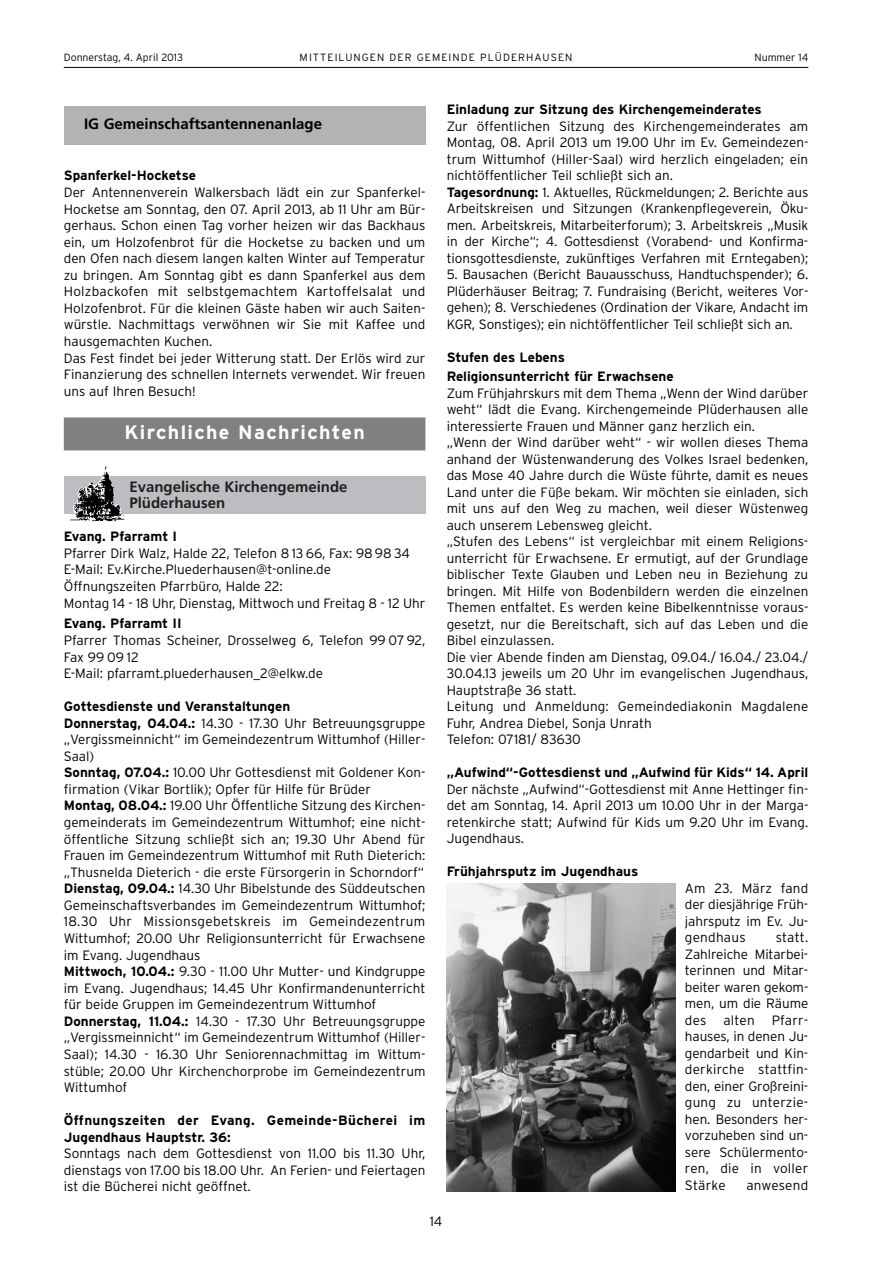
<style>
.page{position:relative;width:893px;height:1263px;background:#fff}
.page>*{position:absolute;margin:0;border:0;box-sizing:border-box;transform-origin:0 0}
.t1{font:700 19.5px "Interstate";letter-spacing:.07em;color:#fff}
.t2{font:700 15px/16.5px "Frutiger";color:#231f20}
.t3{font:700 15px "Frutiger";color:#000}
.t4{font:300 13.5px/16.5px "Interstate";color:#000}
.t5{font:700 13.5px/19.5px "Interstate";color:#000}
.t6{font:700 13.5px/16.5px "Interstate";letter-spacing:.025em;color:#000}
.t7{font:300 10.5px "Interstate";letter-spacing:.105em;color:#000}
.t8{font:300 10.5px "Interstate";color:#000}
.s1{font-weight:700}
</style>
<div class="page">
<hr style="left:64px;top:67px;width:744px;height:1px;background:#000">
<div style="left:64px;top:417px;width:361px;height:33px;background:#808080"></div>
<div style="left:64px;top:476px;width:361px;height:37px;background:#bcbdc0"></div>
<img style="left:68px;top:467px;width:56px;height:55px">
<div style="left:64px;top:106px;width:361px;height:38px;background:#b3b3b3"></div>
<img style="left:446px;top:884px;width:229px;height:308px">
<p class="t8" style="left:64px;top:53px;width:121px">Donnerstag, 4. April 2013</p>
<p class="t7" style="left:299px;top:53px;width:274px">MITTEILUNGEN DER GEMEINDE PLÜDERHAUSEN</p>
<p class="t8" style="left:754px;top:53px;width:55px">Nummer 14</p>
<p class="t3" style="left:84px;top:118px;width:239px">IG Gemeinschaftsantennenanlage</p>
<p class="t5" style="left:64px;top:167px;width:134px">Spanferkel-Hocketse</p>
<p class="t4" style="left:64px;top:185px;width:363px">Der Antennenverein Walkersbach lädt ein zur Spanferkel-Hocketse am Sonntag, den 07. April 2013, ab 11 Uhr am Bür&shy;gerhaus. Schon einen Tag vorher heizen wir das Backhaus ein, um Holzofenbrot für die Hocketse zu backen und um den Ofen nach diesem langen kalten Winter auf Temperatur zu bringen. Am Sonntag gibt es dann Spanferkel aus dem Holzbackofen mit selbstgemachtem Kartoffelsalat und Holzofenbrot. Für die kleinen Gäste haben wir auch Saiten&shy;würstle. Nachmittags verwöhnen wir Sie mit Kaffee und hausgemachten Kuchen.<br>Das Fest findet bei jeder Witterung statt. Der Erlös wird zur Finanzierung des schnellen Internets verwendet. Wir freuen uns auf Ihren Besuch!</p>
<h1 class="t1" style="left:124px;top:425px;width:242px">Kirchliche Nachrichten</h1>
<p class="t2" style="left:129px;top:479px;width:220px">Evangelische Kirchengemeinde<br>Plüderhausen</p>
<p class="t5" style="left:64px;top:528px;width:115px">Evang. Pfarramt I</p>
<p class="t4" style="left:64px;top:546px;width:363px">Pfarrer Dirk Walz, Halde 22, Telefon 8 13 66, Fax: 98 98 34<br>E-Mail: Ev.Kirche.Pluederhausen@t-online.de Öffnungszeiten Pfarrbüro, Halde 22:<br>Montag 14 - 18 Uhr, Dienstag, Mittwoch und Freitag 8 - 12 Uhr</p>
<p class="t5" style="left:64px;top:615px;width:119px">Evang. Pfarramt II</p>
<p class="t4" style="left:64px;top:633px;width:363px">Pfarrer Thomas Scheiner, Drosselweg 6, Telefon 99 07 92,<br>Fax 99 09 12<br>E-Mail: pfarramt.pluederhausen_2@elkw.de</p>
<p class="t4" style="left:64px;top:699px;width:363px"><span class="s1">Gottesdienste und Veranstaltungen<br>Donnerstag, 04.04.:</span> 14.30 - 17.30 Uhr Betreuungsgruppe „Vergissmeinnicht“ im Gemeindezentrum Wittumhof (Hiller-Saal)<br><span class="s1">Sonntag, 07.04.:</span> 10.00 Uhr Gottesdienst mit Goldener Kon&shy;firmation (Vikar Bortlik); Opfer für Hilfe für Brüder<br><span class="s1">Montag, 08.04.:</span> 19.00 Uhr Öffentliche Sitzung des Kirchen&shy;gemeinderats im Gemeindezentrum Wittumhof; eine nicht&shy;öffentliche Sitzung schließt sich an; 19.30 Uhr Abend für Frauen im Gemeindezentrum Wittumhof mit Ruth Dieterich: „Thusnelda Dieterich - die erste Fürsorgerin in Schorndorf“ <span class="s1">Dienstag, 09.04.:</span> 14.30 Uhr Bibelstunde des Süddeutschen Gemeinschaftsverbandes im Gemeindezentrum Wittumhof; 18.30 Uhr Missionsgebetskreis im Gemeindezentrum Wittumhof; 20.00 Uhr Religionsunterricht für Erwachsene im Evang. Jugendhaus<br><span class="s1">Mittwoch, 10.04.:</span> 9.30 - 11.00 Uhr Mutter- und Kindgruppe im Evang. Jugendhaus; 14.45 Uhr Konfirmandenunterricht für beide Gruppen im Gemeindezentrum Wittumhof <span class="s1">Donnerstag, 11.04.:</span> 14.30 - 17.30 Uhr Betreuungsgruppe „Vergissmeinnicht“ im Gemeindezentrum Wittumhof (Hiller-Saal); 14.30 - 16.30 Uhr Seniorennachmittag im Wittum&shy;stüble; 20.00 Uhr Kirchenchorprobe im Gemeindezentrum Wittumhof</p>
<p class="t6" style="left:64px;top:1113px;width:363px">Öffnungszeiten der Evang. Gemeinde-Bücherei im<br>Jugendhaus Hauptstr. 36:</p>
<p class="t4" style="left:64px;top:1147px;width:363px;text-align:justify">Sonntags nach dem Gottesdienst von 11.00 bis 11.30 Uhr, dienstags von 17.00 bis 18.00 Uhr. An Ferien- und Feiertagen ist die Bücherei nicht geöffnet.</p>
<p class="t5" style="left:446px;top:101px;width:316px">Einladung zur Sitzung des Kirchengemeinderates</p>
<p class="t4" style="left:446px;top:119px;width:363px">Zur öffentlichen Sitzung des Kirchengemeinderates am Montag, 08. April 2013 um 19.00 Uhr im Ev. Gemeindezen&shy;trum Wittumhof (Hiller-Saal) wird herzlich eingeladen; ein nichtöffentlicher Teil schließt sich an.<br><span class="s1">Tagesordnung:</span> 1. Aktuelles, Rückmeldungen; 2. Berichte aus Arbeitskreisen und Sitzungen (Krankenpflegeverein, Öku&shy;men. Arbeitskreis, Mitarbeiterforum); 3. Arbeitskreis „Musik in der Kirche“; 4. Gottesdienst (Vorabend- und Konfirma&shy;tionsgottesdienste, zukünftiges Verfahren mit Erntegaben);</p>
<p class="t4" style="left:446px;top:268px;width:363px;text-align:justify">5. Bausachen (Bericht Bauausschuss, Handtuchspender); 6.<br>Plüderhäuser Beitrag; 7. Fundraising (Bericht, weiteres Vor&shy;gehen); 8. Verschiedenes (Ordination der Vikare, Andacht im KGR, Sonstiges); ein nichtöffentlicher Teil schließt sich an.</p>
<p class="t5" style="left:446px;top:348px;width:228px">Stufen des Lebens<br>Religionsunterricht für Erwachsene</p>
<p class="t4" style="left:446px;top:386px;width:363px">Zum Frühjahrskurs mit dem Thema „Wenn der Wind darüber weht“ lädt die Evang. Kirchengemeinde Plüderhausen alle interessierte Frauen und Männer ganz herzlich ein.<br>„Wenn der Wind darüber weht“ - wir wollen dieses Thema anhand der Wüstenwanderung des Volkes Israel bedenken, das Mose 40 Jahre durch die Wüste führte, damit es neues Land unter die Füße bekam. Wir möchten sie einladen, sich mit uns auf den Weg zu machen, weil dieser Wüstenweg auch unserem Lebensweg gleicht.<br>„Stufen des Lebens“ ist vergleichbar mit einem Religions&shy;unterricht für Erwachsene. Er ermutigt, auf der Grundlage biblischer Texte Glauben und Leben neu in Beziehung zu bringen. Mit Hilfe von Bodenbildern werden die einzelnen Themen entfaltet. Es werden keine Bibelkenntnisse voraus&shy;gesetzt, nur die Bereitschaft, sich auf das Leben und die Bibel einzulassen.<br>Die vier Abende finden am Dienstag, 09.04./ 16.04./ 23.04./ 30.04.13 jeweils um 20 Uhr im evangelischen Jugendhaus, Hauptstraße 36 statt.<br>Leitung und Anmeldung: Gemeindediakonin Magdalene Fuhr, Andrea Diebel, Sonja Unrath<br>Telefon: 07181/ 83630</p>
<p class="t5" style="left:446px;top:764px;width:363px">„Aufwind“-Gottesdienst und „Aufwind für Kids“ 14. April</p>
<p class="t4" style="left:446px;top:782px;width:363px;text-align:justify">Der nächste „Aufwind“-Gottesdienst mit Anne Hettinger fin&shy;det am Sonntag, 14. April 2013 um 10.00 Uhr in der Marga&shy;retenkirche statt; Aufwind für Kids um 9.20 Uhr im Evang.<br>Jugendhaus.</p>
<p class="t5" style="left:446px;top:863px;width:193px">Frühjahrsputz im Jugendhaus</p>
<p class="t4" style="left:685px;top:881px;width:125px;text-align:justify">Am 23. März fand der diesjährige Früh&shy;jahrsputz im Ev. Ju&shy;gendhaus</p>
<p class="t4" style="left:685px;top:931px;width:125px;text-align:justify;text-indent:91px">statt.<br>Zahlreiche Mitarbei&shy;terinnen und Mitar&shy;beiter waren gekom&shy;men, um die Räume des</p>
<p class="t4" style="left:723px;top:1013px;width:33px">alten</p>
<p class="t4" style="left:685px;top:1013px;width:125px;text-align:justify;text-indent:87px">Pfarr&shy;hauses, in denen Ju&shy;gendarbeit und Kin&shy;derkirche stattfin&shy;den, einer Großreini&shy;gung zu unterzie&shy;hen. Besonders her&shy;vorzuheben sind un&shy;sere Schülermento&shy;ren, die in voller Stärke</p>
<p class="t4" style="left:746px;top:1178px;width:63px">anwesend</p>
<p class="t4" style="left:430px;top:1214px;width:14px">14</p>
</div>
